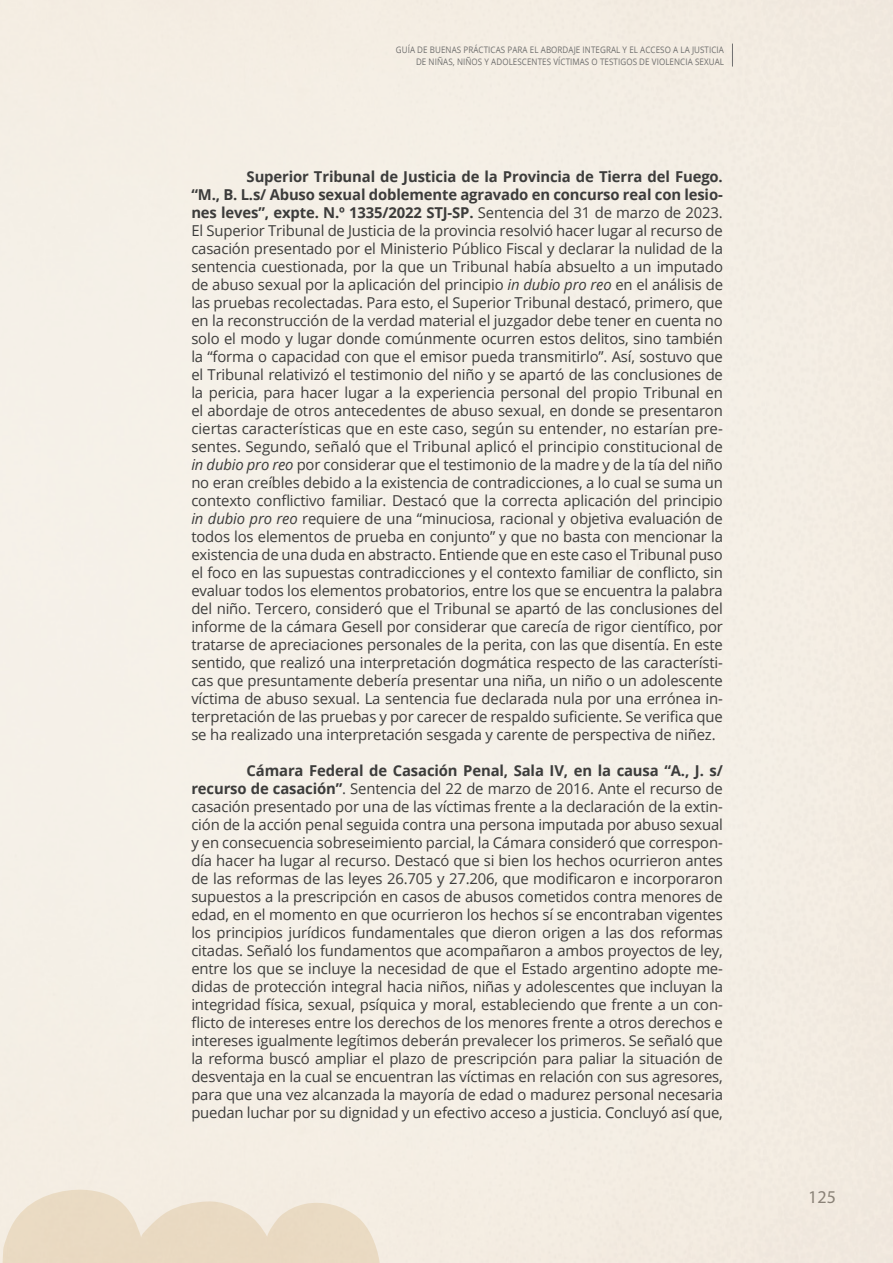
<style>
.page{position:relative;width:893px;height:1263px;background:#fff}
.page>*{position:absolute;margin:0;border:0;box-sizing:border-box;transform-origin:0 0}
.t1{font:18px "Myriad Pro";color:#6b6b6a}
.t2{font:15px/18px "Open Sans";letter-spacing:-.01em;color:#3c3c3b;text-align:justify}
.t3{font:9px/12px "Open Sans";letter-spacing:.01em;color:#6d6d6c;text-align:right;scale:.89 1}
.s1{font-weight:700}
.s2{font-style:italic}
</style>
<div class="page">
<svg style="left:732px;top:44px;width:1px;height:23px"></svg>
<svg style="left:3px;top:1189px;width:377px;height:74px;background:#ecdeca"></svg>
<p class="t3" style="left:396px;top:43px;width:370px">GUÍA DE BUENAS PRÁCTICAS PARA EL ABORDAJE INTEGRAL Y EL ACCESO A LA JUSTICIA<br>DE NIÑAS, NIÑOS Y ADOLESCENTES VÍCTIMAS O TESTIGOS DE VIOLENCIA SEXUAL</p>
<p class="t2" style="left:191px;top:167px;width:533px;text-indent:55px"><span class="s1">Superior Tribunal de Justicia de la Provincia de Tierra del Fuego. “M., B. L.s/ Abuso sexual doblemente agravado en concurso real con lesio&shy;nes leves”, expte. N.º 1335/2022 STJ-SP.</span> Sentencia del 31 de marzo de 2023.<br>El Superior Tribunal de Justicia de la provincia resolvió hacer lugar al recurso de casación presentado por el Ministerio Público Fiscal y declarar la nulidad de la sentencia cuestionada, por la que un Tribunal había absuelto a un imputado de abuso sexual por la aplicación del principio <span class="s2">in dubio pro reo</span> en el análisis de las pruebas recolectadas. Para esto, el Superior Tribunal destacó, primero, que en la reconstrucción de la verdad material el juzgador debe tener en cuenta no solo el modo y lugar donde comúnmente ocurren estos delitos, sino también la “forma o capacidad con que el emisor pueda transmitirlo”. Así, sostuvo que el Tribunal relativizó el testimonio del niño y se apartó de las conclusiones de la pericia, para hacer lugar a la experiencia personal del propio Tribunal en el abordaje de otros antecedentes de abuso sexual, en donde se presentaron ciertas características que en este caso, según su entender, no estarían pre&shy;sentes. Segundo, señaló que el Tribunal aplicó el principio constitucional de <span class="s2">in dubio pro reo</span> por considerar que el testimonio de la madre y de la tía del niño no eran creíbles debido a la existencia de contradicciones, a lo cual se suma un contexto conflictivo familiar. Destacó que la correcta aplicación del principio <span class="s2">in dubio pro reo</span> requiere de una “minuciosa, racional y objetiva evaluación de todos los elementos de prueba en conjunto” y que no basta con mencionar la existencia de una duda en abstracto. Entiende que en este caso el Tribunal puso el foco en las supuestas contradicciones y el contexto familiar de conflicto, sin evaluar todos los elementos probatorios, entre los que se encuentra la palabra del niño. Tercero, consideró que el Tribunal se apartó de las conclusiones del informe de la cámara Gesell por considerar que carecía de rigor científico, por tratarse de apreciaciones personales de la perita, con las que disentía. En este sentido, que realizó una interpretación dogmática respecto de las característi&shy;cas que presuntamente debería presentar una niña, un niño o un adolescente víctima de abuso sexual. La sentencia fue declarada nula por una errónea in&shy;terpretación de las pruebas y por carecer de respaldo suficiente. Se verifica que se ha realizado una interpretación sesgada y carente de perspectiva de niñez.</p>
<p class="t2" style="left:191px;top:761px;width:533px;text-indent:55px"><span class="s1">Cámara Federal de Casación Penal, Sala IV, en la causa “A., J. s/ recurso de casación”</span>. Sentencia del 22 de marzo de 2016. Ante el recurso de casación presentado por una de las víctimas frente a la declaración de la extin&shy;ción de la acción penal seguida contra una persona imputada por abuso sexual y en consecuencia sobreseimiento parcial, la Cámara consideró que correspon&shy;día hacer ha lugar al recurso. Destacó que si bien los hechos ocurrieron antes de las reformas de las leyes 26.705 y 27.206, que modificaron e incorporaron supuestos a la prescripción en casos de abusos cometidos contra menores de edad, en el momento en que ocurrieron los hechos sí se encontraban vigentes los principios jurídicos fundamentales que dieron origen a las dos reformas citadas. Señaló los fundamentos que acompañaron a ambos proyectos de ley, entre los que se incluye la necesidad de que el Estado argentino adopte me&shy;didas de protección integral hacia niños, niñas y adolescentes que incluyan la integridad física, sexual, psíquica y moral, estableciendo que frente a un con&shy;flicto de intereses entre los derechos de los menores frente a otros derechos e intereses igualmente legítimos deberán prevalecer los primeros. Se señaló que la reforma buscó ampliar el plazo de prescripción para paliar la situación de desventaja en la cual se encuentran las víctimas en relación con sus agresores, para que una vez alcanzada la mayoría de edad o madurez personal necesaria puedan luchar por su dignidad y un efectivo acceso a justicia. Concluyó así que,</p>
<p class="t1" style="left:808px;top:1186px;width:29px">125</p>
</div>
